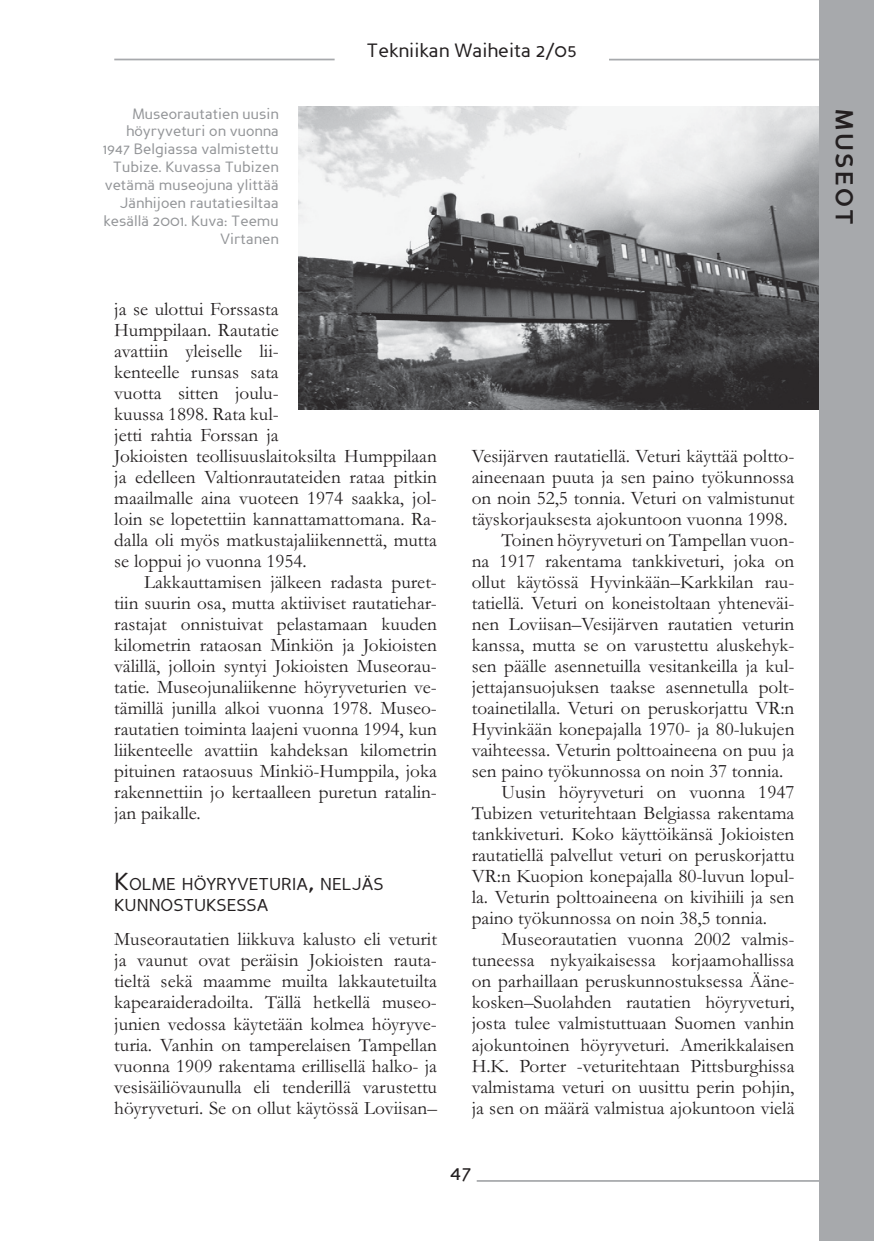
<style>
.page{position:relative;width:874px;height:1241px;background:#fff}
.page>*{position:absolute;margin:0;border:0;box-sizing:border-box;transform-origin:0 0}
.t1{font:700 24.5px "Perspective Sans";letter-spacing:.1em;color:#231f20}
.t2{font:21px "Perspective Sans";color:#231f20}
.t3{font:19.25px/21px "Garamond";color:#231f20;text-align:justify}
.t4{font:19.25px "Perspective Sans";color:#231f20}
.t5{font:17.15px/21px "Perspective Sans";color:#231f20}
.t6{font:14.88px/17.8px "Perspective Sans";color:#939598;text-align:right}
.s1{font-size:24.5px}
</style>
<div class="page">
<div style="left:819px;top:0;width:54px;height:1240px;background:#a7a9ac"></div>
<hr style="left:476px;top:1180px;width:397px;height:2px;background:#a7a9ac">
<hr style="left:609px;top:59px;width:264px;height:1px;background:#a7a9ac">
<hr style="left:114px;top:59px;width:220px;height:1px;background:#a7a9ac">
<img style="left:298px;top:107px;width:520px;height:303px">
<p class="t6" style="left:103px;top:106px;width:177px">Museorautatien uusin höyryveturi on vuonna<br>1947 Belgiassa valmistettu<br>Tubize. Kuvassa Tubizen vetämä museojuna ylittää<br>Jänhijoen rautatiesiltaa kesällä 2001. Kuva: Teemu<br>Virtanen</p>
<p class="t4" style="left:366px;top:43px;width:212px">Tekniikan Waiheita 2/05</p>
<p class="t3" style="left:114px;top:301px;width:324px;text-align:left">ja se ulottui Forssasta<br>Humppilaan. Rautatie<br>avattiin yleiselle lii-<br>kenteelle runsas sata<br>vuotta sitten joulu-<br>kuussa 1898. Rata kul-<br>jetti rahtia Forssan ja<br>Jokioisten teollisuuslaitoksilta Humppilaan ja edelleen Valtionrautateiden rataa pitkin maailmalle aina vuoteen 1974 saakka, jol&shy;loin se lopetettiin kannattamattomana. Ra&shy;dalla oli myös matkustajaliikennettä, mutta se loppui jo vuonna 1954.</p>
<p class="t3" style="left:114px;top:574px;width:324px;text-indent:30px">Lakkauttamisen jälkeen radasta puret&shy;tiin suurin osa, mutta aktiiviset rautatiehar&shy;rastajat onnistuivat pelastamaan kuuden kilometrin rataosan Minkiön ja Jokioisten välillä, jolloin syntyi Jokioisten Museorau&shy;tatie. Museojunaliikenne höyryveturien ve&shy;tämillä junilla alkoi vuonna 1978. Museo&shy;rautatien toiminta laajeni vuonna 1994, kun liikenteelle avattiin kahdeksan kilometrin pituinen rataosuus Minkiö-Humppila, joka rakennettiin jo kertaalleen puretun ratalin&shy;jan paikalle.</p>
<p class="t5" style="left:114px;top:875px;width:270px"><span class="s1">K</span>OLME HÖYRYVETURIA<span class="s1">,</span> NELJÄS<br>KUNNOSTUKSESSA</p>
<p class="t3" style="left:114px;top:931px;width:324px">Museorautatien liikkuva kalusto eli veturit ja vaunut ovat peräisin Jokioisten rauta&shy;tieltä sekä maamme muilta lakkautetuilta kapearaideradoilta. Tällä hetkellä museo&shy;junien vedossa käytetään kolmea höyryve&shy;turia. Vanhin on tamperelaisen Tampellan vuonna 1909 rakentama erillisellä halko- ja vesisäiliövaunulla eli tenderillä varustettu höyryveturi. Se on ollut käytössä Loviisan–</p>
<p class="t3" style="left:471px;top:448px;width:324px">Vesijärven rautatiellä. Veturi käyttää poltto-</p>
<p class="t3" style="left:471px;top:469px;width:324px">aineenaan puuta ja sen paino työkunnossa</p>
<p class="t3" style="left:471px;top:490px;width:324px">on noin 52,5 tonnia. Veturi on valmistunut</p>
<p class="t3" style="left:471px;top:511px;width:317px">täyskorjauksesta ajokuntoon vuonna 1998.</p>
<p class="t3" style="left:501px;top:532px;width:294px">Toinen höyryveturi on Tampellan vuon-</p>
<p class="t3" style="left:471px;top:553px;width:324px">na 1917 rakentama tankkiveturi, joka on</p>
<p class="t3" style="left:471px;top:574px;width:324px">ollut käytössä Hyvinkään–Karkkilan rau-</p>
<p class="t3" style="left:471px;top:595px;width:324px">tatiellä. Veturi on koneistoltaan yhteneväi-</p>
<p class="t3" style="left:471px;top:616px;width:324px">nen Loviisan–Vesijärven rautatien veturin</p>
<p class="t3" style="left:471px;top:637px;width:324px">kanssa, mutta se on varustettu aluskehyk-</p>
<p class="t3" style="left:471px;top:658px;width:324px">sen päälle asennetuilla vesitankeilla ja kul-</p>
<p class="t3" style="left:471px;top:679px;width:324px">jettajansuojuksen taakse asennetulla polt-</p>
<p class="t3" style="left:471px;top:700px;width:324px">toainetilalla. Veturi on peruskorjattu VR:n</p>
<p class="t3" style="left:471px;top:721px;width:324px">Hyvinkään konepajalla 1970- ja 80-lukujen</p>
<p class="t3" style="left:471px;top:742px;width:324px">vaihteessa. Veturin polttoaineena on puu ja</p>
<p class="t3" style="left:471px;top:763px;width:313px">sen paino työkunnossa on noin 37 tonnia.</p>
<p class="t3" style="left:501px;top:784px;width:294px">Uusin höyryveturi on vuonna 1947</p>
<p class="t3" style="left:471px;top:805px;width:324px">Tubizen veturitehtaan Belgiassa rakentama</p>
<p class="t3" style="left:471px;top:826px;width:324px">tankkiveturi. Koko käyttöikänsä Jokioisten</p>
<p class="t3" style="left:471px;top:847px;width:324px">rautatiellä palvellut veturi on peruskorjattu</p>
<p class="t3" style="left:471px;top:868px;width:324px">VR:n Kuopion konepajalla 80-luvun lopul-</p>
<p class="t3" style="left:471px;top:889px;width:324px">la. Veturin polttoaineena on kivihiili ja sen</p>
<p class="t3" style="left:471px;top:910px;width:297px">paino työkunnossa on noin 38,5 tonnia.</p>
<p class="t3" style="left:501px;top:931px;width:294px">Museorautatien vuonna 2002 valmis-</p>
<p class="t3" style="left:471px;top:952px;width:324px">tuneessa nykyaikaisessa korjaamohallissa</p>
<p class="t3" style="left:471px;top:973px;width:324px">on parhaillaan peruskunnostuksessa Ääne-</p>
<p class="t3" style="left:471px;top:994px;width:324px">kosken–Suolahden rautatien höyryveturi,</p>
<p class="t3" style="left:471px;top:1015px;width:324px">josta tulee valmistuttuaan Suomen vanhin</p>
<p class="t3" style="left:471px;top:1036px;width:324px">ajokuntoinen höyryveturi. Amerikkalaisen</p>
<p class="t3" style="left:471px;top:1057px;width:324px">H.K. Porter -veturitehtaan Pittsburghissa</p>
<p class="t3" style="left:471px;top:1078px;width:324px">valmistama veturi on uusittu perin pohjin,</p>
<p class="t3" style="left:471px;top:1099px;width:324px">ja sen on määrä valmistua ajokuntoon vielä</p>
<p class="t2" style="left:450px;top:1164px;width:23px">47</p>
<p class="t1" style="left:853px;top:109px;width:117px;rotate:90deg">MUSEOT</p>
</div>
